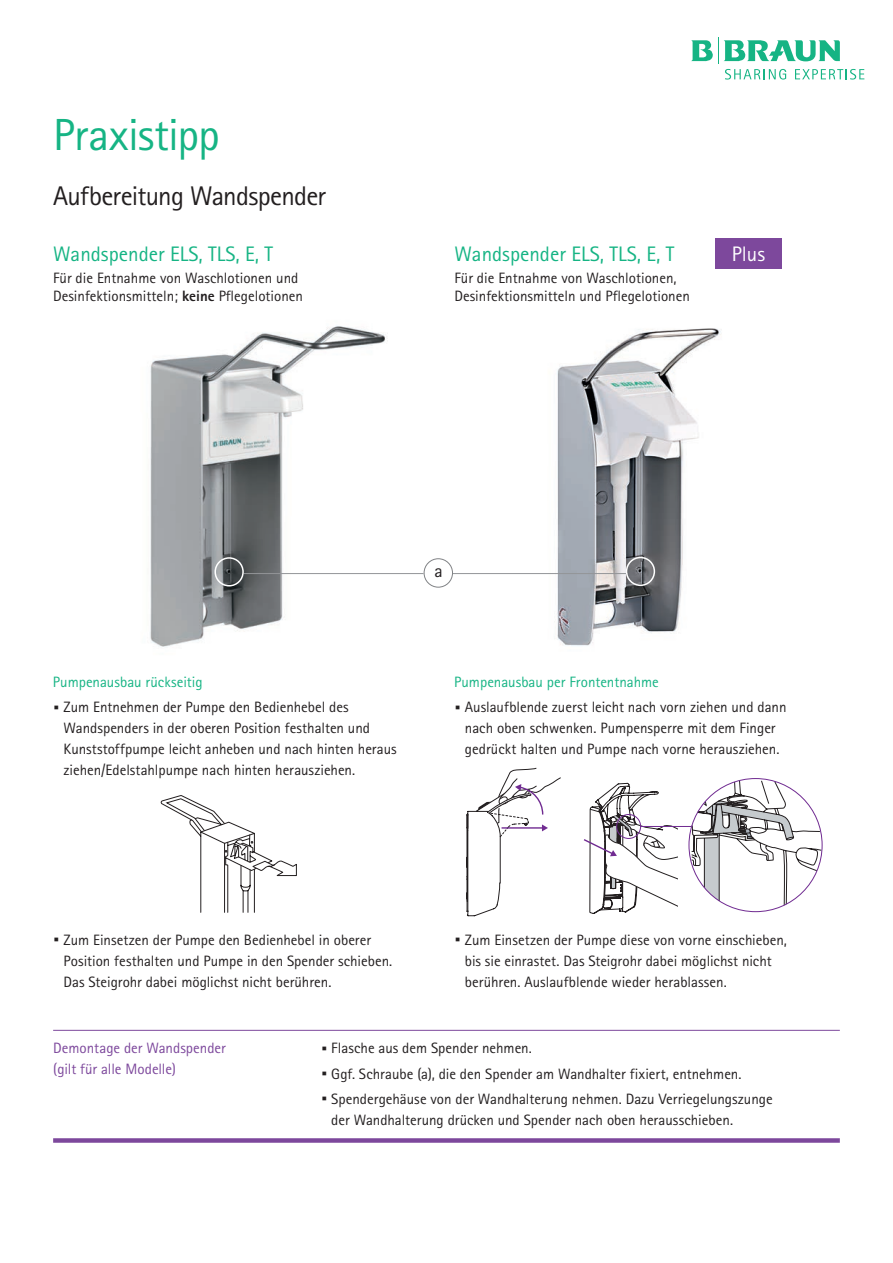
<style>
.page{position:relative;width:893px;height:1263px;background:#fff}
.page>*{position:absolute;margin:0;border:0;box-sizing:border-box;transform-origin:0 0}
.t1{font:45px "Rotis Sans Serif Pro";letter-spacing:-.01em;color:#16b484}
.t2{font:27px "Rotis Sans Serif Pro";letter-spacing:-.025em;color:#231f20}
.t3{font:21px "Rotis Sans Serif Pro";color:#16b484}
.t4{font:21px "Rotis Sans Serif Pro";color:#fff}
.t5{font:18px "Rotis Sans Serif Pro";color:#231f20}
.t6{font:15px/21px "Rotis Sans Serif Pro";color:#231f20}
.t7{font:15px/21px "Rotis Sans Serif Pro";color:#7d489c}
.s1{font-weight:800}
.s2{color:#16b484}
.s3{font-weight:800;font-size:30px}
</style>
<div class="page">
<img style="left:150px;top:326px;width:238px;height:321px">
<img style="left:549px;top:328px;width:172px;height:318px">
<hr style="left:244px;top:573px;width:179px;height:1px;background:#939598">
<hr style="left:452px;top:573px;width:176px;height:1px;background:#939598">
<div style="left:214px;top:557px;width:30px;height:29px;border:2px solid #fff;border-radius:50%"></div>
<div style="left:626px;top:557px;width:29px;height:29px;border:2px solid #fff;border-radius:50%"></div>
<div style="left:424px;top:558px;width:29px;height:30px;border:1px solid #808285;border-radius:50%"></div>
<svg style="left:161px;top:795px;width:136px;height:118px"></svg>
<hr style="left:53px;top:1030px;width:787px;height:1px;background:#7d489c">
<div style="left:53px;top:1138px;width:787px;height:5px;background:#7d489c"></div>
<div style="left:715px;top:239px;width:67px;height:30px;background:#7d489c"></div>
<svg style="left:691px;top:37px;width:173px;height:43px"></svg>
<svg style="left:691px;top:778px;width:131px;height:127px"></svg>
<svg style="left:583px;top:783px;width:94px;height:131px"></svg>
<svg style="left:466px;top:768px;width:95px;height:148px"></svg>
<hr style="left:641px;top:826px;width:51px;height:1px;background:#702b91">
<h1 class="t1" style="left:53px;top:108px;width:168px">Praxistipp</h1>
<h2 class="t2" style="left:53px;top:180px;width:274px">Aufbereitung Wandspender</h2>
<h3 class="t3" style="left:53px;top:242px;width:221px">Wandspender ELS, TLS, E, T</h3>
<p class="t6" style="left:53px;top:269px;width:251px;line-height:18px">Für die Entnahme von Waschlotionen und<br>Desinfektionsmitteln; <span class="s1">keine</span> Pflegelotionen</p>
<h3 class="t3" style="left:454px;top:242px;width:221px">Wandspender ELS, TLS, E, T</h3>
<p class="t6" style="left:454px;top:269px;width:237px;line-height:18px">Für die Entnahme von Waschlotionen,<br>Desinfektionsmitteln und Pflegelotionen</p>
<h3 class="t4" style="left:732px;top:242px;width:35px">Plus</h3>
<p class="t5" style="left:434px;top:560px;width:10px">a</p>
<p class="t6" style="left:53px;top:669px;width:297px;line-height:25.2px"><span class="s2">Pumpenausbau rückseitig<br></span><span class="s3">·</span> Zum Entnehmen der Pumpe den Bedienhebel des</p>
<p class="t6" style="left:64px;top:718px;width:335px">Wandspenders in der oberen Position festhalten und<br>Kunststoffpumpe leicht anheben und nach hinten heraus ziehen/Edelstahlpumpe nach hinten herausziehen.</p>
<p class="t6" style="left:454px;top:669px;width:334px;line-height:25.2px"><span class="s2">Pumpenausbau per Frontentnahme<br></span><span class="s3">·</span> Auslaufblende zuerst leicht nach vorn ziehen und dann</p>
<p class="t6" style="left:465px;top:718px;width:316px">nach oben schwenken. Pumpensperre mit dem Finger gedrückt halten und Pumpe nach vorne herausziehen.</p>
<p class="t6" style="left:64px;top:929px;width:330px;text-indent:-11px"><span class="s3">·</span> Zum Einsetzen der Pumpe den Bedienhebel in oberer<br>Position festhalten und Pumpe in den Spender schieben.<br>Das Steigrohr dabei möglichst nicht berühren.</p>
<p class="t6" style="left:465px;top:929px;width:324px;text-indent:-11px"><span class="s3">·</span> Zum Einsetzen der Pumpe diese von vorne einschieben, bis sie einrastet. Das Steigrohr dabei möglichst nicht berühren. Auslaufblende wieder herablassen.</p>
<p class="t7" style="left:53px;top:1038px;width:174px">Demontage der Wandspender (gilt für alle Modelle)</p>
<p class="t6" style="left:321px;top:1036px;width:454px;line-height:25.2px"><span class="s3">·</span> Flasche aus dem Spender nehmen.<br><span class="s3">·</span> Ggf. Schraube (a), die den Spender am Wandhalter fixiert, entnehmen.<br><span class="s3">·</span> Spendergehäuse von der Wandhalterung nehmen. Dazu Verriegelungszunge</p>
<p class="t6" style="left:331px;top:1109px;width:403px">der Wandhalterung drücken und Spender nach oben herausschieben.</p>
</div>
